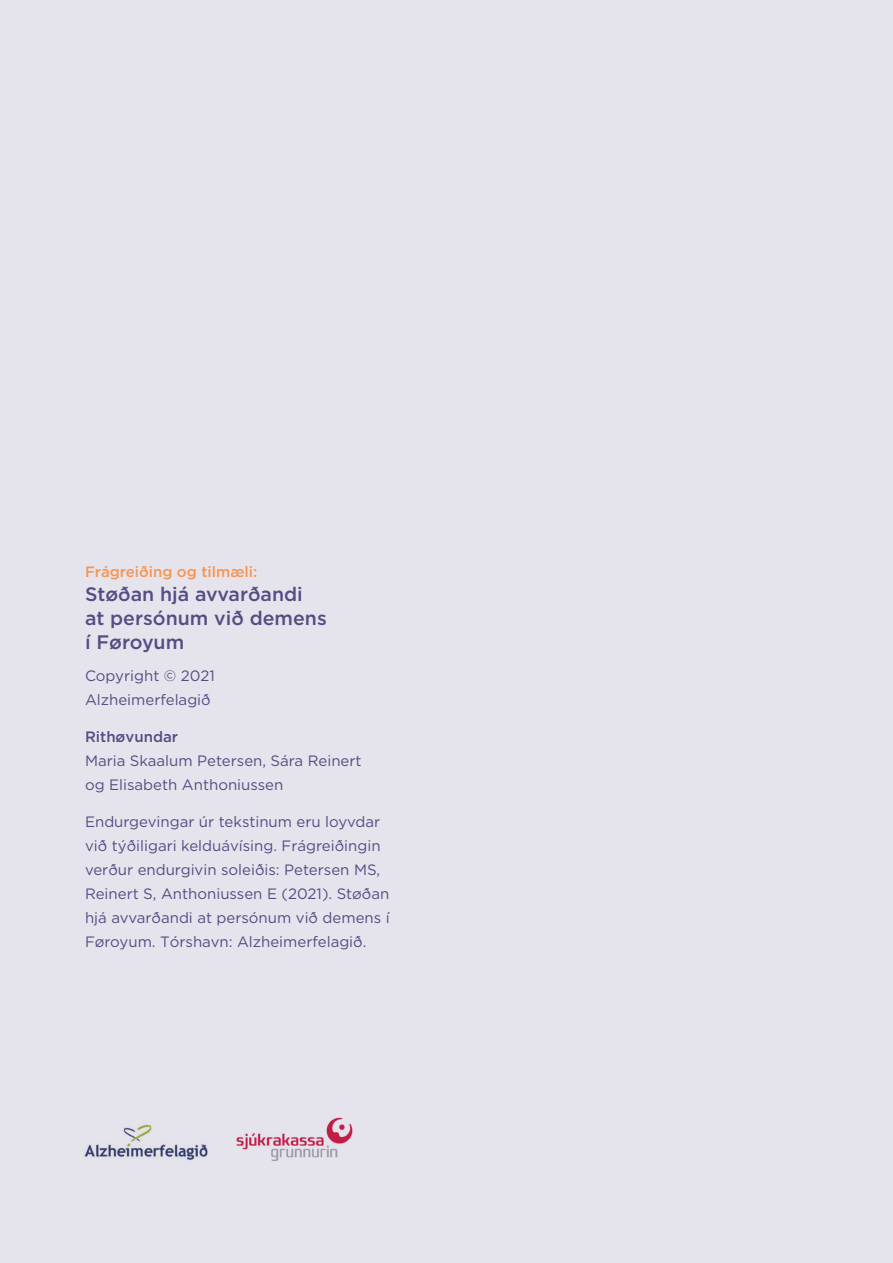
<style>
.page{position:relative;width:893px;height:1263px;background:#e5e4ed}
.page>*{position:absolute;margin:0;border:0;box-sizing:border-box;transform-origin:0 0}
.t1{font:500 19.5px/24px "Gotham";color:#534d83}
.t2{font:15px/24px "Gotham";color:#534d83}
.t3{font:500 15px "Gotham";color:#f79551}
.t4{font:500 15px "Gotham";color:#534d83}
</style>
<div class="page">
<img style="left:236px;top:1117px;width:117px;height:44px">
<img style="left:84px;top:1123px;width:124px;height:37px">
<p class="t3" style="left:85px;top:563px;width:174px">Frágreiðing og tilmæli:</p>
<p class="t1" style="left:85px;top:581px;width:243px">Støðan hjá avvarðandi at persónum við demens í Føroyum</p>
<p class="t2" style="left:85px;top:664px;width:131px">Copyright © 2021</p>
<p class="t2" style="left:85px;top:688px;width:127px">Alzheimerfelagið</p>
<p class="t4" style="left:85px;top:728px;width:95px">Rithøvundar</p>
<p class="t2" style="left:85px;top:748px;width:278px">Maria Skaalum Petersen, Sára Reinert og Elisabeth Anthoniussen</p>
<p class="t2" style="left:85px;top:809px;width:306px">Endurgevingar úr tekstinum eru loyvdar við týðiligari kelduávísing. Frágreiðingin verður endurgivin soleiðis: Petersen MS, Reinert S, Anthoniussen E (2021). Støðan hjá avvarðandi at persónum við demens í Føroyum. Tórshavn: Alzheimerfelagið.</p>
</div>
